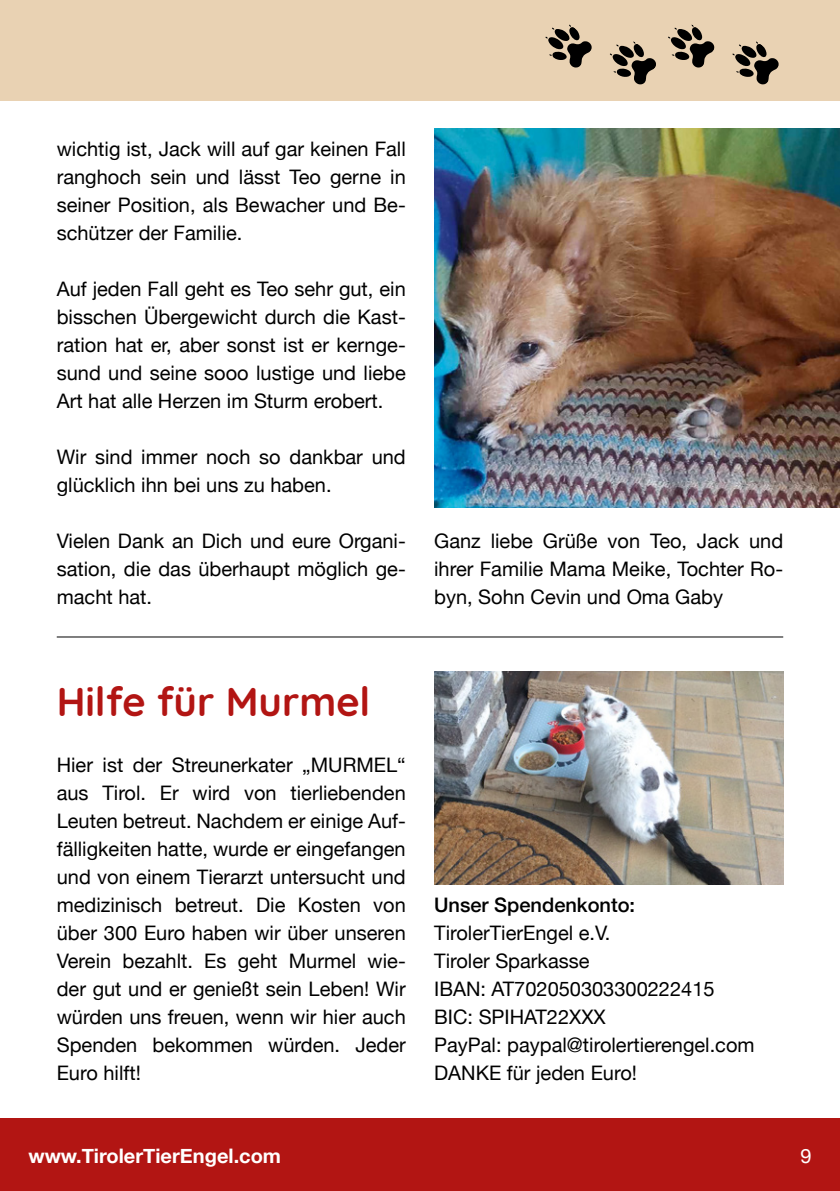
<style>
.page{position:relative;width:840px;height:1191px;background:#fff}
.page>*{position:absolute;margin:0;border:0;box-sizing:border-box;transform-origin:0 0}
.t1{font:700 40px "Quicksand";color:#b21513}
.t2{font:20px/28px "Helvetica Neue";color:#000;text-align:justify}
.t3{font:700 20px "Helvetica Neue";color:#fff}
.t4{font:500 20px "Helvetica Neue";color:#000}
.t5{font:20px "Helvetica Neue";color:#fff}
</style>
<div class="page">
<div style="left:0;top:0;width:839px;height:100px;background:#e9d2b3"></div>
<div style="left:0;top:1119px;width:839px;height:72px;background:#b21513"></div>
<svg style="left:732px;top:41px;width:46px;height:43px"></svg>
<svg style="left:610px;top:41px;width:45px;height:43px"></svg>
<svg style="left:668px;top:24px;width:46px;height:44px"></svg>
<svg style="left:545px;top:24px;width:46px;height:44px"></svg>
<img style="left:434px;top:128px;width:405px;height:379px">
<hr style="left:57px;top:636px;width:725px;height:1px;background:#000">
<img style="left:434px;top:671px;width:348px;height:213px">
<p class="t2" style="left:57px;top:136px;width:350px">wichtig ist, Jack will auf gar keinen Fall ranghoch sein und lässt Teo gerne in seiner Position, als Bewacher und Be&shy;schützer der Familie.</p>
<p class="t2" style="left:57px;top:276px;width:350px">Auf jeden Fall geht es Teo sehr gut, ein bisschen Übergewicht durch die Kast&shy;ration hat er, aber sonst ist er kernge&shy;sund und seine sooo lustige und liebe Art hat alle Herzen im Sturm erobert.</p>
<p class="t2" style="left:57px;top:444px;width:350px">Wir sind immer noch so dankbar und glücklich ihn bei uns zu haben.</p>
<p class="t2" style="left:57px;top:528px;width:350px">Vielen Dank an Dich und eure Organi&shy;sation, die das überhaupt möglich ge&shy;macht hat.</p>
<p class="t2" style="left:434px;top:528px;width:350px">Ganz liebe Grüße von Teo, Jack und ihrer Familie Mama Meike, Tochter Ro&shy;byn, Sohn Cevin und Oma Gaby</p>
<h1 class="t1" style="left:57px;top:669px;width:315px">Hilfe für Murmel</h1>
<p class="t2" style="left:57px;top:752px;width:350px">Hier ist der Streunerkater „MURMEL“ aus Tirol. Er wird von tierliebenden Leuten betreut. Nachdem er einige Auf&shy;fälligkeiten hatte, wurde er eingefangen und von einem Tierarzt untersucht und medizinisch betreut. Die Kosten von über 300 Euro haben wir über unseren Verein bezahlt. Es geht Murmel wie&shy;der gut und er genießt sein Leben! Wir würden uns freuen, wenn wir hier auch Spenden bekommen würden. Jeder Euro hilft!</p>
<p class="t4" style="left:434px;top:889px;width:202px">Unser Spendenkonto:</p>
<p class="t2" style="left:434px;top:920px;width:322px;text-align:left">TirolerTierEngel e.V.<br>Tiroler Sparkasse<br>IBAN: AT702050303300222415<br>BIC: SPIHAT22XXX<br>PayPal: paypal@tirolertierengel.com<br>DANKE für jeden Euro!</p>
<p class="t3" style="left:28px;top:1139px;width:254px">www.TirolerTierEngel.com</p>
<p class="t5" style="left:800px;top:1141px;width:13px">9</p>
</div>
